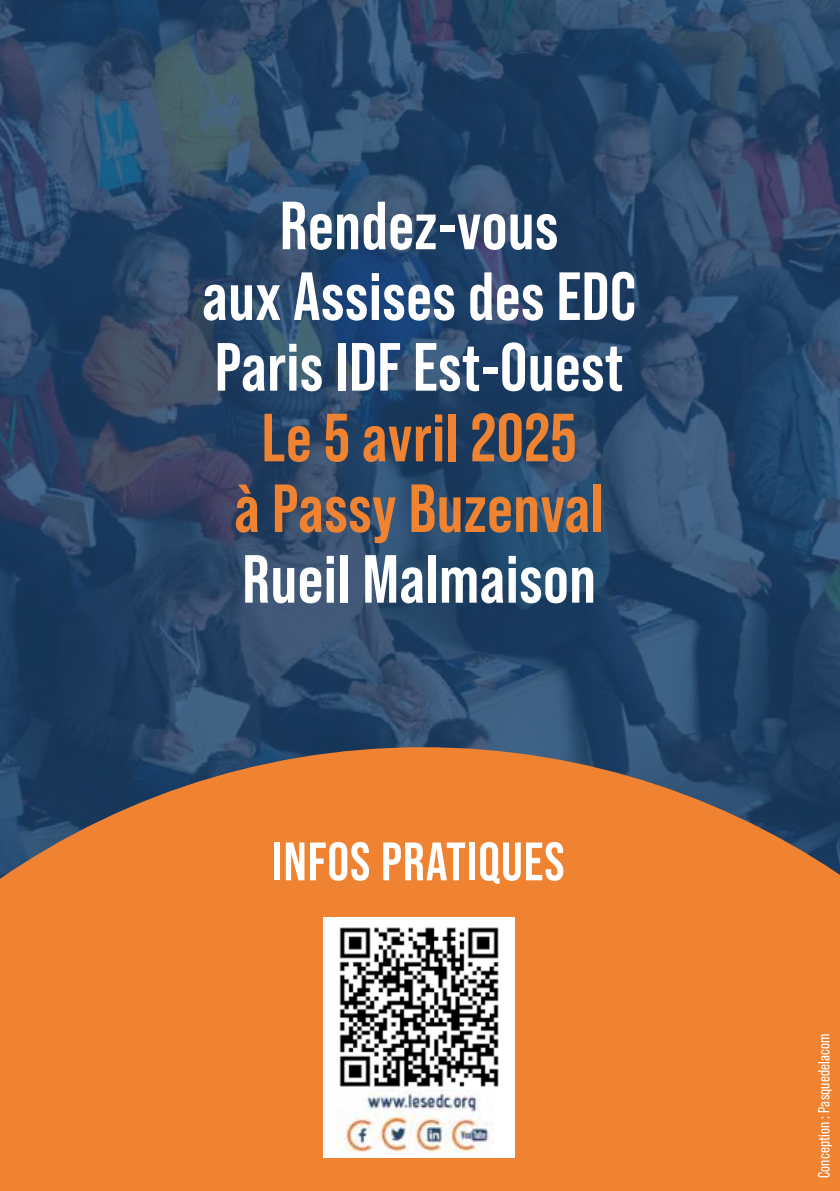
<style>
.page{position:relative;width:840px;height:1191px;background:#fff}
.page>*{position:absolute;margin:0;border:0;box-sizing:border-box;transform-origin:0 0}
.t1{font:700 68px/70.6px "Bebas Neue Pro";letter-spacing:.01em;color:#fff;text-align:center}
.t2{font:700 68px/70.6px "Bebas Neue Pro";letter-spacing:.01em;color:#f08331;text-align:center}
.t3{font:700 54px "Bebas Neue Pro";letter-spacing:.02em;color:#fff}
.t4{font:16px "Bebas Neue Pro";letter-spacing:.01em;color:#fff}
</style>
<div class="page">
<img style="left:0;top:0;width:839px;height:747px">
<svg style="left:0;top:747px;width:839px;height:444px;background:#d97c36"></svg>
<div style="left:323px;top:917px;width:191px;height:240px;background:#fff"></div>
<img style="left:339px;top:927px;width:160px;height:160px">
<img style="left:336px;top:1089px;width:157px;height:64px">
<p class="t1" style="left:202px;top:189px;width:435px">Rendez-vous<br>aux Assises des EDC<br>Paris IDF Est-Ouest</p>
<p class="t2" style="left:234px;top:401px;width:370px">Le 5 avril 2025<br>à Passy Buzenval</p>
<p class="t1" style="left:242px;top:543px;width:355px">Rueil Malmaison</p>
<p class="t3" style="left:272px;top:830px;width:294px">INFOS PRATIQUES</p>
<p class="t4" style="left:814px;top:1178px;width:146px;rotate:-90deg">Conception : Pasquedelacom</p>
</div>
